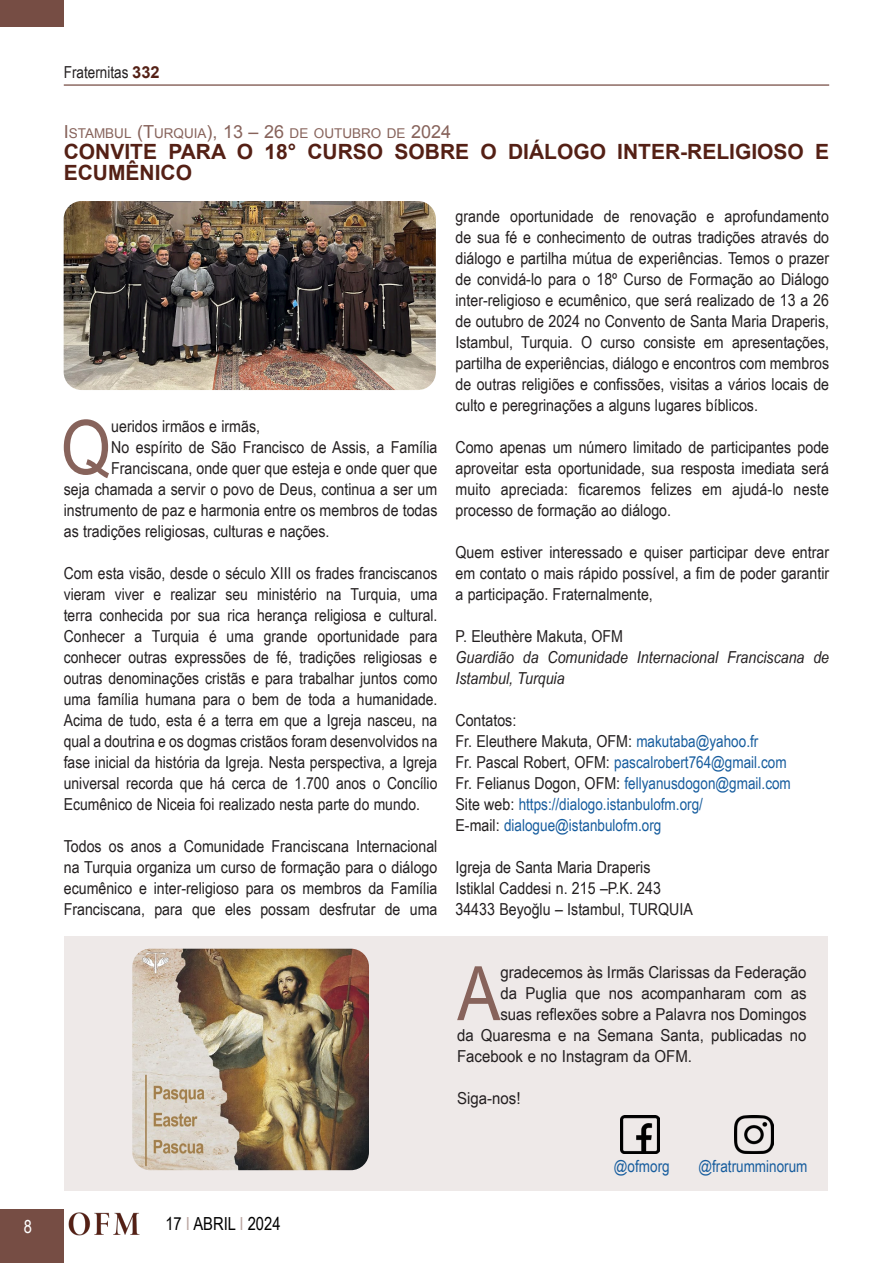
<style>
.page{position:relative;width:893px;height:1263px;background:#fff}
.page>*{position:absolute;margin:0;border:0;box-sizing:border-box;transform-origin:0 0}
.Titolo{font:75.15px "Arial Narrow";color:#87635b;scale:1.05 1}
.Titolo-2{font:700 21px/21px "Arial";color:#542015}
.t1{font:18px "Arial Narrow";color:#000}
.t2{font:18px "Arial Narrow";color:#fff}
.Titolo-3{font:16.5px/21px "Arial Narrow";color:#231f20;text-align:justify;scale:1.05 1}
.Titolo-4{font:16.5px/21px "Arial Narrow";color:#231f20;text-align:justify}
.Titolo-5{font:16.5px "Arial Narrow";color:#231f20;scale:1.11 1}
.Titolo-6{font:16.5px "Arial Narrow";color:#175d9e}
.Titolo-7{font:italic 16.5px/21px "Arial Narrow";color:#231f20;scale:1.05 1}
.Testo_normal{font:16.5px "Arial Narrow";color:#175d9e}
.Titolo_piccolo{font:13.5px "Arial";color:#87635b}
.s1{font-family:"Arial";font-weight:700;color:#542015}
.s2{font-size:18px}
.s3{color:#175d9e}
.s4{color:#231f20}
.s5{color:#bba6a1}
</style>
<div class="page">
<div style="left:0;top:1209px;width:64px;height:54px;background:#764d44"></div>
<hr style="left:64px;top:85px;width:765px;height:1px;background:#542015">
<div style="left:0;top:0;width:64px;height:27px;background:#764d44"></div>
<img style="left:69px;top:1212px;width:71px;height:24px">
<img style="left:64px;top:201px;width:372px;height:189px">
<div style="left:65px;top:936px;width:763px;height:255px;background:#eee9e8"></div>
<img style="left:132px;top:949px;width:237px;height:221px">
<img style="left:621px;top:1115px;width:38px;height:38px">
<img style="left:735px;top:1115px;width:38px;height:38px">
<p class="t2" style="left:24px;top:1213px;width:10px">8</p>
<p class="Titolo-4" style="left:64px;top:61px;width:97px">Fraternitas <span class="s1">332</span></p>
<p class="Titolo_piccolo" style="left:64px;top:124px;width:389px"><span class="s2">I</span> STAMBUL <span class="s2">(T</span>URQUIA<span class="s2">), 13 – 26</span> DE OUTUBRO DE <span class="s2">2024</span></p>
<p class="Titolo-2" style="left:64px;top:142px;width:767px">CONVITE PARA O 18° CURSO SOBRE O DIÁLOGO INTER-RELIGIOSO E<br>ECUMÊNICO</p>
<p class="Titolo" style="left:61px;top:392px;width:49px">Q</p>
<p class="Titolo-3" style="left:111px;top:415px;width:143px">ueridos irmãos e irmãs,</p>
<p class="Titolo-3" style="left:111px;top:436px;width:312px">No espírito de São Francisco de Assis, a Família</p>
<p class="Titolo-3" style="left:111px;top:457px;width:312px">Franciscana, onde quer que esteja e onde quer que</p>
<p class="Titolo-3" style="left:64px;top:478px;width:357px">seja chamada a servir o povo de Deus, continua a ser um</p>
<p class="Titolo-3" style="left:64px;top:499px;width:357px">instrumento de paz e harmonia entre os membros de todas</p>
<p class="Titolo-3" style="left:64px;top:520px;width:255px">as tradições religiosas, culturas e nações.</p>
<p class="Titolo-4" style="left:64px;top:562px;width:375px">Com esta visão, desde o século XIII os frades franciscanos vieram viver e realizar seu ministério na Turquia, uma terra conhecida por sua rica herança religiosa e cultural.<br>Conhecer a Turquia é uma grande oportunidade para conhecer outras expressões de fé, tradições religiosas e outras denominações cristãs e para trabalhar juntos como uma família humana para o bem de toda a humanidade.<br>Acima de tudo, esta é a terra em que a Igreja nasceu, na qual a doutrina e os dogmas cristãos foram desenvolvidos na fase inicial da história da Igreja. Nesta perspectiva, a Igreja universal recorda que há cerca de 1.700 anos o Concílio Ecumênico de Niceia foi realizado nesta parte do mundo.</p>
<p class="Titolo-3" style="left:64px;top:835px;width:357px">Todos os anos a Comunidade Franciscana Internacional na Turquia organiza um curso de formação para o diálogo ecumênico e inter-religioso para os membros da Família Franciscana, para que eles possam desfrutar de uma</p>
<p class="Titolo-3" style="left:455px;top:205px;width:357px">grande oportunidade de renovação e aprofundamento de sua fé e conhecimento de outras tradições através do diálogo e partilha mútua de experiências. Temos o prazer de convidá-lo para o 18º Curso de Formação ao Diálogo inter-religioso e ecumênico, que será realizado de 13 a 26 de outubro de 2024 no Convento de Santa Maria Draperis, Istambul, Turquia. O curso consiste em apresentações, partilha de experiências, diálogo e encontros com membros de outras religiões e confissões, visitas a vários locais de culto e peregrinações a alguns lugares bíblicos.</p>
<p class="Titolo-3" style="left:455px;top:436px;width:357px">Como apenas um número limitado de participantes pode aproveitar esta oportunidade, sua resposta imediata será muito apreciada: ficaremos felizes em ajudá-lo neste processo de formação ao diálogo.</p>
<p class="Titolo-3" style="left:455px;top:541px;width:357px">Quem estiver interessado e quiser participar deve entrar em contato o mais rápido possível, a fim de poder garantir a participação. Fraternalmente,</p>
<p class="Titolo-3" style="left:455px;top:625px;width:161px">P. Eleuthère Makuta, OFM</p>
<p class="Titolo-7" style="left:455px;top:646px;width:357px">Guardião da Comunidade Internacional Franciscana de<br>Istambul, Turquia</p>
<p class="Titolo-3" style="left:455px;top:709px;width:59px">Contatos:</p>
<p class="Titolo-3" style="left:455px;top:730px;width:290px">Fr. Eleuthere Makuta, OFM: <span class="s3">makutaba@yahoo.fr</span></p>
<p class="Titolo-6" style="left:455px;top:750px;width:333px"><span class="s4">Fr. Pascal Robert, OFM:</span> pascalrobert764@gmail.com</p>
<p class="Titolo-6" style="left:455px;top:771px;width:337px"><span class="s4">Fr. Felianus Dogon, OFM:</span> fellyanusdogon@gmail.com</p>
<p class="Titolo-6" style="left:455px;top:792px;width:249px"><span class="s4">Site web:</span> https://dialogo.istanbulofm.org/</p>
<p class="Titolo-6" style="left:455px;top:813px;width:207px"><span class="s4">E-mail:</span> dialogue@istanbulofm.org</p>
<p class="Titolo-3" style="left:455px;top:856px;width:187px">Igreja de Santa Maria Draperis</p>
<p class="Titolo-3" style="left:455px;top:877px;width:197px">Istiklal Caddesi n. 215 –P.K. 243</p>
<p class="Titolo-3" style="left:455px;top:898px;width:228px">34433 Beyoğlu – Istambul, TURQUIA</p>
<p class="Titolo" style="left:457px;top:938px;width:43px">A</p>
<p class="Titolo-5" style="left:500px;top:960px;width:277px">gradecemos às Irmãs Clarissas da Federação</p>
<p class="Titolo-5" style="left:500px;top:981px;width:277px">da Puglia que nos acompanharam com as</p>
<p class="Titolo-5" style="left:500px;top:1002px;width:277px">suas reflexões sobre a Palavra nos Domingos</p>
<p class="Titolo-5" style="left:457px;top:1023px;width:316px">da Quaresma e na Semana Santa, publicadas no</p>
<p class="Titolo-5" style="left:457px;top:1044px;width:213px">Facebook e no Instagram da OFM.</p>
<p class="Titolo-5" style="left:457px;top:1086px;width:59px">Siga-nos!</p>
<p class="t1" style="left:165px;top:1210px;width:117px">17 <span class="s5">I</span> ABRIL <span class="s5">I</span> 2024</p>
<p class="Testo_normal" style="left:614px;top:1154px;width:57px">@ofmorg</p>
<p class="Testo_normal" style="left:698px;top:1154px;width:111px">@fratrumminorum</p>
</div>
